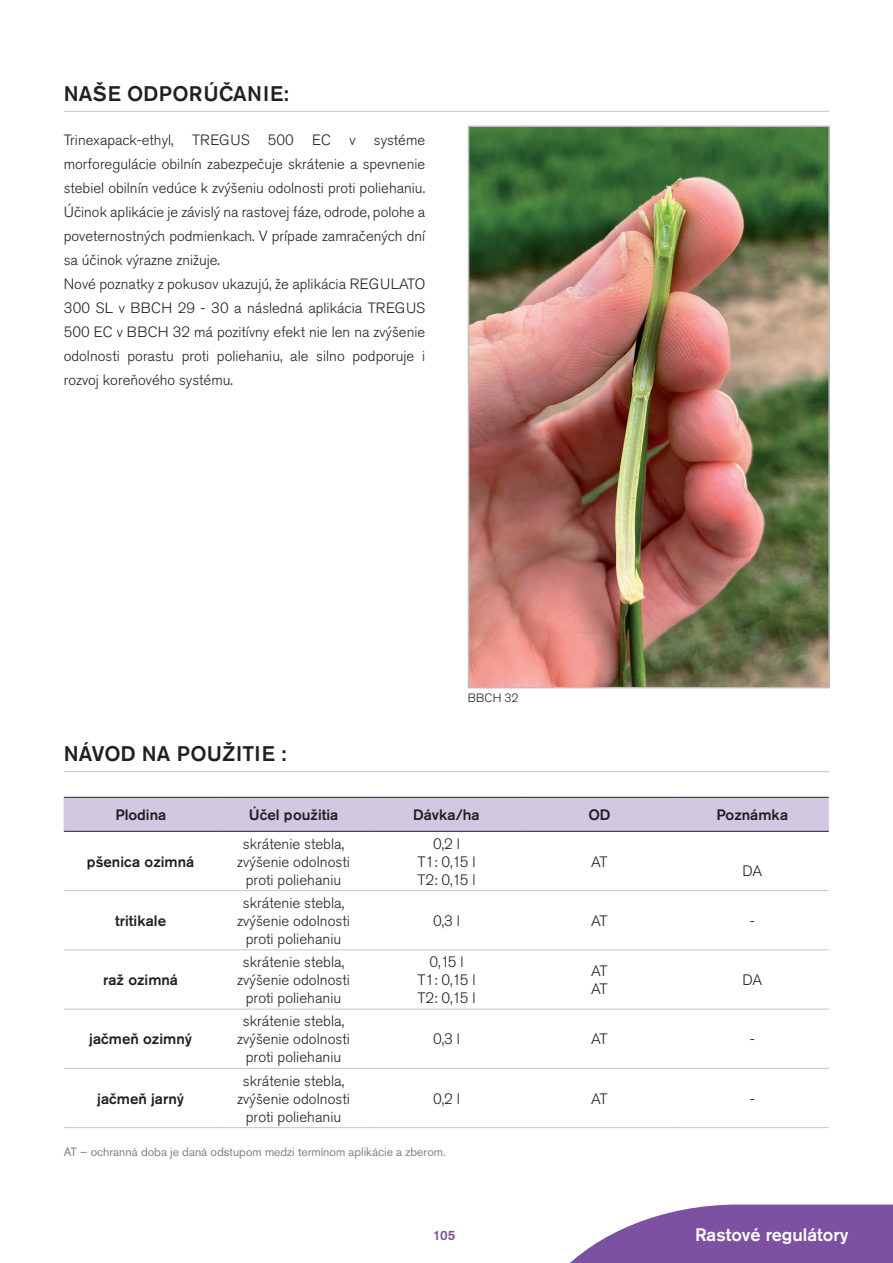
<style>
.page{position:relative;width:893px;height:1263px;background:#fff}
.page>*{position:absolute;margin:0;border:0;box-sizing:border-box;transform-origin:0 0}
.podnadpis_bp_2018{font:500 21px "Akzidenz Grotesk Pro";letter-spacing:.01em;color:#231f20}
.t1{font:500 18px "Akzidenz Grotesk Pro";color:#fff}
.tab_bp_2018{font:300 15px "Akzidenz Grotesk Pro";color:#231f20}
.vlavo_tab_bp_2018{font:500 15px "Akzidenz Grotesk Pro";color:#231f20}
.Tabulka_zahlavie_bp{font:500 15px "Akzidenz Grotesk Pro";color:#231f20}
.text_bp2018{font:300 14.85px/24px "Akzidenz Grotesk Pro";color:#231f20;text-align:justify}
.t2{font:500 13.5px "Akzidenz Grotesk Pro";color:#7c51a1}
.at_2018{font:12px "Akzidenz Grotesk Pro";color:#808285}
.obrazky_popis{font:300 12px "Akzidenz Grotesk Pro";letter-spacing:.02em;color:#231f20}
</style>
<div class="page">
<hr style="left:64px;top:771px;width:765px;height:1px;background:#c7c8ca">
<div style="left:65px;top:798px;width:764px;height:33px;background:#d3c8e2"></div>
<hr style="left:64px;top:797px;width:153px;height:1px;background:#231f20">
<hr style="left:217px;top:797px;width:153px;height:1px;background:#231f20">
<hr style="left:370px;top:797px;width:153px;height:1px;background:#231f20">
<hr style="left:523px;top:797px;width:153px;height:1px;background:#231f20">
<hr style="left:676px;top:797px;width:153px;height:1px;background:#231f20">
<hr style="left:64px;top:831px;width:153px;height:1px;background:#231f20">
<hr style="left:217px;top:831px;width:153px;height:1px;background:#231f20">
<hr style="left:370px;top:831px;width:153px;height:1px;background:#231f20">
<hr style="left:523px;top:831px;width:153px;height:1px;background:#231f20">
<hr style="left:676px;top:831px;width:153px;height:1px;background:#231f20">
<hr style="left:64px;top:798px;width:1px;height:33px;background:#c7c8ca">
<hr style="left:64px;top:890px;width:153px;height:1px;background:#c7c8ca">
<hr style="left:217px;top:890px;width:153px;height:1px;background:#c7c8ca">
<hr style="left:370px;top:890px;width:153px;height:1px;background:#c7c8ca">
<hr style="left:523px;top:890px;width:153px;height:1px;background:#c7c8ca">
<hr style="left:676px;top:890px;width:153px;height:1px;background:#c7c8ca">
<hr style="left:64px;top:949px;width:153px;height:1px;background:#c7c8ca">
<hr style="left:217px;top:949px;width:153px;height:1px;background:#c7c8ca">
<hr style="left:370px;top:949px;width:153px;height:1px;background:#c7c8ca">
<hr style="left:523px;top:949px;width:153px;height:1px;background:#c7c8ca">
<hr style="left:676px;top:949px;width:153px;height:1px;background:#c7c8ca">
<hr style="left:64px;top:1009px;width:153px;height:1px;background:#c7c8ca">
<hr style="left:217px;top:1009px;width:153px;height:1px;background:#c7c8ca">
<hr style="left:370px;top:1009px;width:153px;height:1px;background:#c7c8ca">
<hr style="left:523px;top:1009px;width:153px;height:1px;background:#c7c8ca">
<hr style="left:676px;top:1009px;width:153px;height:1px;background:#c7c8ca">
<hr style="left:64px;top:1068px;width:153px;height:1px;background:#c7c8ca">
<hr style="left:217px;top:1068px;width:153px;height:1px;background:#c7c8ca">
<hr style="left:370px;top:1068px;width:153px;height:1px;background:#c7c8ca">
<hr style="left:523px;top:1068px;width:153px;height:1px;background:#c7c8ca">
<hr style="left:676px;top:1068px;width:153px;height:1px;background:#c7c8ca">
<hr style="left:64px;top:1127px;width:153px;height:1px;background:#c7c8ca">
<hr style="left:217px;top:1127px;width:153px;height:1px;background:#c7c8ca">
<hr style="left:370px;top:1127px;width:153px;height:1px;background:#c7c8ca">
<hr style="left:523px;top:1127px;width:153px;height:1px;background:#c7c8ca">
<hr style="left:676px;top:1127px;width:153px;height:1px;background:#c7c8ca">
<hr style="left:64px;top:111px;width:765px;height:1px;background:#c7c8ca">
<img style="left:471px;top:129px;width:356px;height:556px">
<div style="left:468px;top:126px;width:362px;height:562px;border:2px solid #bcbdc0"></div>
<svg style="left:570px;top:1204px;width:323px;height:59px"></svg>
<p class="podnadpis_bp_2018" style="left:64px;top:80px;width:226px">NAŠE ODPORÚČANIE:</p>
<p class="text_bp2018" style="left:64px;top:128px;width:363px">Trinexapack-ethyl, TREGUS 500 EC v systéme morforegulácie obilnín zabezpečuje skrátenie a spevnenie stebiel obilnín vedúce k zvýšeniu odolnosti proti poliehaniu.<br>Účinok aplikácie je závislý na rastovej fáze, odrode, polohe a poveternostných podmienkach. V prípade zamračených dní sa účinok výrazne znižuje.</p>
<p class="text_bp2018" style="left:64px;top:272px;width:363px">Nové poznatky z pokusov ukazujú, že aplikácia REGULATO 300 SL v BBCH 29 - 30 a následná aplikácia TREGUS 500 EC v BBCH 32 má pozitívny efekt nie len na zvýšenie odolnosti porastu proti poliehaniu, ale silno podporuje i rozvoj koreňového systému.</p>
<p class="podnadpis_bp_2018" style="left:64px;top:740px;width:224px">NÁVOD NA POUŽITIE :</p>
<p class="obrazky_popis" style="left:468px;top:690px;width:52px">BBCH 32</p>
<p class="Tabulka_zahlavie_bp" style="left:115px;top:805px;width:52px">Plodina</p>
<p class="Tabulka_zahlavie_bp" style="left:249px;top:805px;width:91px">Účel použitia</p>
<p class="Tabulka_zahlavie_bp" style="left:413px;top:805px;width:68px">Dávka/ha</p>
<p class="Tabulka_zahlavie_bp" style="left:588px;top:805px;width:24px">OD</p>
<p class="Tabulka_zahlavie_bp" style="left:717px;top:805px;width:73px">Poznámka</p>
<p class="vlavo_tab_bp_2018" style="left:87px;top:851px;width:109px">pšenica ozimná</p>
<p class="tab_bp_2018" style="left:433px;top:833px;width:28px">0,2 l</p>
<p class="tab_bp_2018" style="left:417px;top:851px;width:60px">T1: 0,15 l</p>
<p class="tab_bp_2018" style="left:417px;top:869px;width:60px">T2: 0,15 l</p>
<p class="tab_bp_2018" style="left:243px;top:833px;width:103px">skrátenie stebla,</p>
<p class="tab_bp_2018" style="left:237px;top:851px;width:114px">zvýšenie odolnosti</p>
<p class="tab_bp_2018" style="left:246px;top:869px;width:97px">proti poliehaniu</p>
<p class="tab_bp_2018" style="left:591px;top:851px;width:18px">AT</p>
<p class="tab_bp_2018" style="left:742px;top:860px;width:21px">DA</p>
<p class="vlavo_tab_bp_2018" style="left:115px;top:911px;width:52px">tritikale</p>
<p class="tab_bp_2018" style="left:243px;top:893px;width:103px">skrátenie stebla,</p>
<p class="tab_bp_2018" style="left:237px;top:911px;width:114px">zvýšenie odolnosti</p>
<p class="tab_bp_2018" style="left:246px;top:929px;width:97px">proti poliehaniu</p>
<p class="tab_bp_2018" style="left:433px;top:911px;width:28px">0,3 l</p>
<p class="tab_bp_2018" style="left:591px;top:911px;width:18px">AT</p>
<p class="tab_bp_2018" style="left:750px;top:911px;width:7px">-</p>
<p class="vlavo_tab_bp_2018" style="left:103px;top:970px;width:76px">raž ozimná</p>
<p class="tab_bp_2018" style="left:243px;top:952px;width:103px">skrátenie stebla,</p>
<p class="tab_bp_2018" style="left:237px;top:970px;width:114px">zvýšenie odolnosti</p>
<p class="tab_bp_2018" style="left:246px;top:988px;width:97px">proti poliehaniu</p>
<p class="tab_bp_2018" style="left:429px;top:952px;width:36px">0,15 l</p>
<p class="tab_bp_2018" style="left:417px;top:970px;width:60px">T1: 0,15 l</p>
<p class="tab_bp_2018" style="left:417px;top:988px;width:60px">T2: 0,15 l</p>
<p class="tab_bp_2018" style="left:591px;top:961px;width:18px">AT</p>
<p class="tab_bp_2018" style="left:591px;top:979px;width:18px">AT</p>
<p class="tab_bp_2018" style="left:742px;top:970px;width:21px">DA</p>
<p class="vlavo_tab_bp_2018" style="left:89px;top:1029px;width:104px">jačmeň ozimný</p>
<p class="tab_bp_2018" style="left:243px;top:1011px;width:103px">skrátenie stebla,</p>
<p class="tab_bp_2018" style="left:237px;top:1029px;width:114px">zvýšenie odolnosti</p>
<p class="tab_bp_2018" style="left:246px;top:1047px;width:97px">proti poliehaniu</p>
<p class="tab_bp_2018" style="left:433px;top:1029px;width:28px">0,3 l</p>
<p class="tab_bp_2018" style="left:591px;top:1029px;width:18px">AT</p>
<p class="tab_bp_2018" style="left:750px;top:1029px;width:7px">-</p>
<p class="vlavo_tab_bp_2018" style="left:97px;top:1088px;width:88px">jačmeň jarný</p>
<p class="tab_bp_2018" style="left:243px;top:1070px;width:103px">skrátenie stebla,</p>
<p class="tab_bp_2018" style="left:237px;top:1088px;width:114px">zvýšenie odolnosti</p>
<p class="tab_bp_2018" style="left:246px;top:1106px;width:97px">proti poliehaniu</p>
<p class="tab_bp_2018" style="left:433px;top:1088px;width:28px">0,2 l</p>
<p class="tab_bp_2018" style="left:591px;top:1088px;width:18px">AT</p>
<p class="tab_bp_2018" style="left:750px;top:1088px;width:7px">-</p>
<p class="at_2018" style="left:64px;top:1144px;width:384px">AT – ochranná doba je daná odstupom medzi termínom aplikácie a zberom.</p>
<p class="t2" style="left:433px;top:1226px;width:24px">105</p>
<p class="t1" style="left:695px;top:1222px;width:155px">Rastové regulátory</p>
</div>
